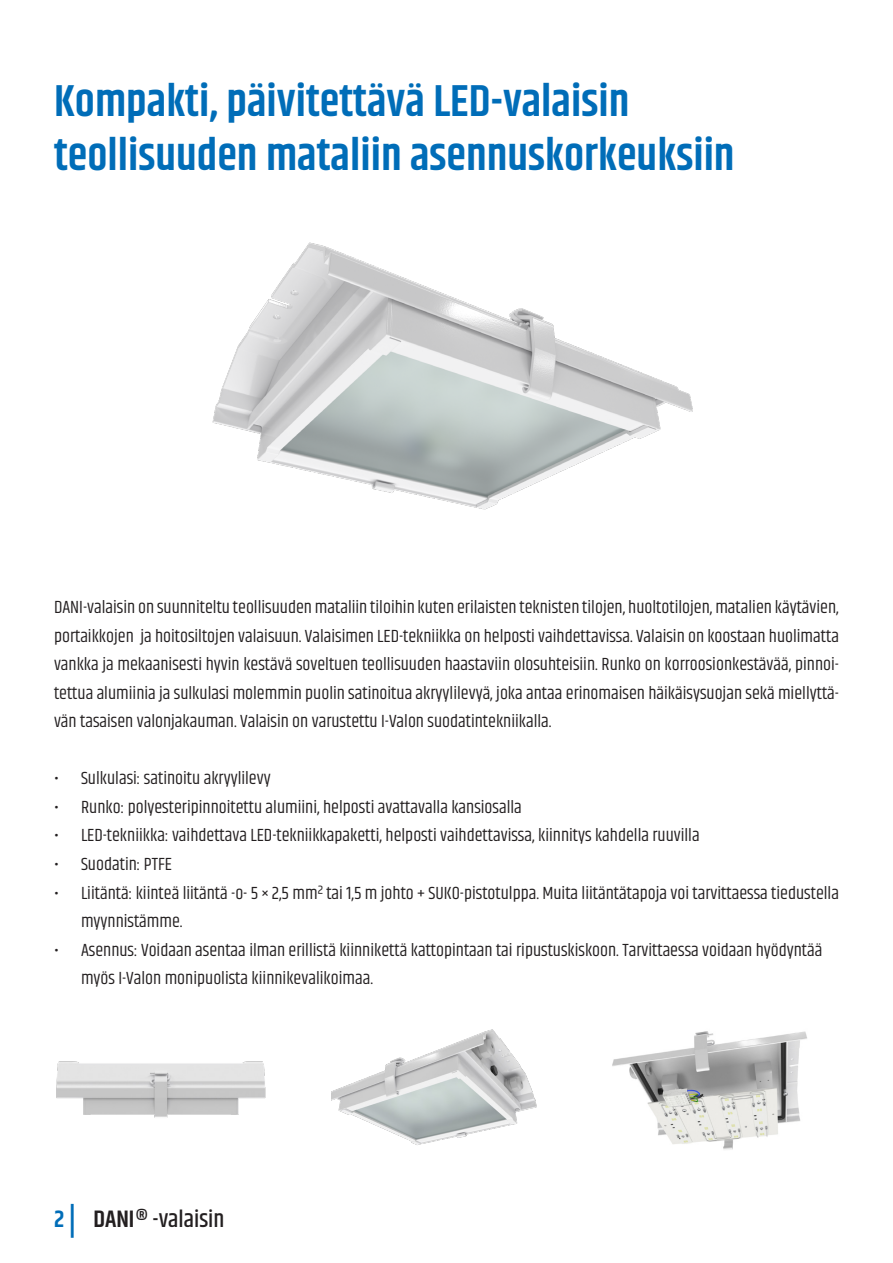
<style>
.page{position:relative;width:893px;height:1263px;background:#fff}
.page>*{position:absolute;margin:0;border:0;box-sizing:border-box;transform-origin:0 0}
.t1{font:600 45px "Khand";color:#006db8}
.t2{font:500 24px "Khand";color:#231f20}
.t3{font:18px/28.5px "Khand";color:#231f20}
.s1{font-weight:600;color:#006db8}
.s2{font-weight:600;font-size:33px;color:#006db8}
.s3{font-weight:600}
</style>
<div class="page">
<img style="left:212px;top:242px;width:481px;height:268px">
<img style="left:331px;top:1029px;width:206px;height:116px">
<img style="left:612px;top:1031px;width:195px;height:119px">
<img style="left:56px;top:1061px;width:210px;height:57px">
<p class="t1" style="left:54px;top:71px;width:577px">Kompakti, päivitettävä LED-valaisin</p>
<p class="t1" style="left:54px;top:125px;width:682px">teollisuuden mataliin asennuskorkeuksiin</p>
<p class="t3" style="left:54px;top:594px;width:786px;text-align:justify">DANI-valaisin on suunniteltu teollisuuden mataliin tiloihin kuten erilaisten teknisten tilojen, huoltotilojen, matalien käytävien, portaikkojen ja hoitosiltojen valaisuun. Valaisimen LED-tekniikka on helposti vaihdettavissa. Valaisin on koostaan huolimatta vankka ja mekaanisesti hyvin kestävä soveltuen teollisuuden haastaviin olosuhteisiin. Runko on korroosionkestävää, pinnoi&shy;tettua alumiinia ja sulkulasi molemmin puolin satinoitua akryylilevyä, joka antaa erinomaisen häikäisysuojan sekä miellyttä&shy;vän tasaisen valonjakauman. Valaisin on varustettu I-Valon suodatintekniikalla.</p>
<p class="t3" style="left:54px;top:765px;width:218px">• Sulkulasi: satinoitu akryylilevy</p>
<p class="t3" style="left:54px;top:794px;width:469px">• Runko: polyesteripinnoitettu alumiini, helposti avattavalla kansiosalla</p>
<p class="t3" style="left:54px;top:822px;width:647px">• LED-tekniikka: vaihdettava LED-tekniikkapaketti, helposti vaihdettavissa, kiinnitys kahdella ruuvilla</p>
<p class="t3" style="left:54px;top:851px;width:119px">• Suodatin: PTFE</p>
<p class="t3" style="left:81px;top:879px;width:759px;text-indent:-27px">• Liitäntä: kiinteä liitäntä -o- 5 × 2,5 mm² tai 1,5 m johto + SUKO-pistotulppa. Muita liitäntätapoja voi tarvittaessa tiedustella myynnistämme.</p>
<p class="t3" style="left:81px;top:936px;width:743px;text-indent:-27px">• Asennus: Voidaan asentaa ilman erillistä kiinnikettä kattopintaan tai ripustuskiskoon. Tarvittaessa voidaan hyödyntää myös I-Valon monipuolista kiinnikevalikoimaa.</p>
<h2 class="t2" style="left:54px;top:1204px;width:172px"><span class="s1">2</span> <span class="s2">|</span> <span class="s3">DANI®</span> -valaisin</h2>
</div>
